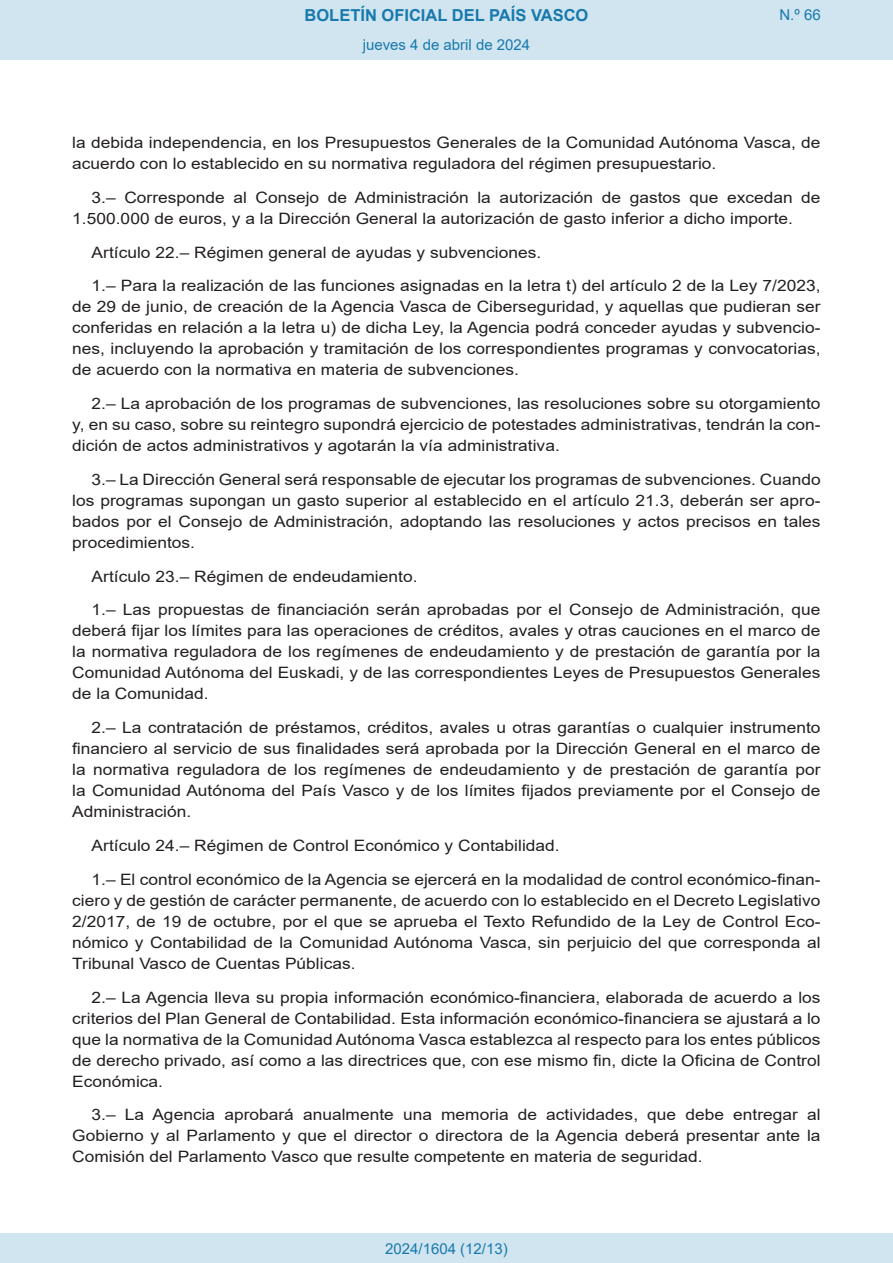
<style>
.page{position:relative;width:893px;height:1263px;background:#fff}
.page>*{position:absolute;margin:0;border:0;box-sizing:border-box;transform-origin:0 0}
.t1{font:700 16.5px "Arial";color:#1879ad}
.BOPVDetalle{font:15.6px/21px "Arial";color:#231f20;text-align:justify;scale:1.11 1}
.Paginacion_Centro{font:15px "Arial";color:#1879ad}
</style>
<div class="page">
<div style="left:0;top:0;width:893px;height:60px;background:#d0e5f0"></div>
<div style="left:0;top:1233px;width:893px;height:30px;background:#d0e5f0"></div>
<p class="t1" style="left:305px;top:3px;width:285px">BOLETÍN OFICIAL DEL PAÍS VASCO</p>
<p class="Paginacion_Centro" style="left:363px;top:35px;width:169px">jueves 4 de abril de 2024</p>
<p class="Paginacion_Centro" style="left:779px;top:5px;width:43px">N.º 66</p>
<p class="BOPVDetalle" style="left:72px;top:132px;width:676px">la debida independencia, en los Presupuestos Generales de la Comunidad Autónoma Vasca, de acuerdo con lo establecido en su normativa reguladora del régimen presupuestario.</p>
<p class="BOPVDetalle" style="left:72px;top:187px;width:676px;text-indent:19px">3.– Corresponde al Consejo de Administración la autorización de gastos que excedan de<br>1.500.000 de euros, y a la Dirección General la autorización de gasto inferior a dicho importe.</p>
<p class="BOPVDetalle" style="left:92px;top:242px;width:407px">Artículo 22.– Régimen general de ayudas y subvenciones.</p>
<p class="BOPVDetalle" style="left:72px;top:275px;width:676px;text-indent:19px">1.– Para la realización de las funciones asignadas en la letra t) del artículo 2 de la Ley 7/2023, de 29 de junio, de creación de la Agencia Vasca de Ciberseguridad, y aquellas que pudieran ser conferidas en relación a la letra u) de dicha Ley, la Agencia podrá conceder ayudas y subvencio&shy;nes, incluyendo la aprobación y tramitación de los correspondientes programas y convocatorias, de acuerdo con la normativa en materia de subvenciones.</p>
<p class="BOPVDetalle" style="left:72px;top:393px;width:676px;text-indent:19px">2.– La aprobación de los programas de subvenciones, las resoluciones sobre su otorgamiento y, en su caso, sobre su reintegro supondrá ejercicio de potestades administrativas, tendrán la con&shy;dición de actos administrativos y agotarán la vía administrativa.</p>
<p class="BOPVDetalle" style="left:72px;top:469px;width:676px;text-indent:19px">3.– La Dirección General será responsable de ejecutar los programas de subvenciones. Cuando los programas supongan un gasto superior al establecido en el artículo 21.3, deberán ser apro&shy;bados por el Consejo de Administración, adoptando las resoluciones y actos precisos en tales procedimientos.</p>
<p class="BOPVDetalle" style="left:92px;top:566px;width:295px">Artículo 23.– Régimen de endeudamiento.</p>
<p class="BOPVDetalle" style="left:72px;top:599px;width:676px;text-indent:19px">1.– Las propuestas de financiación serán aprobadas por el Consejo de Administración, que deberá fijar los límites para las operaciones de créditos, avales y otras cauciones en el marco de la normativa reguladora de los regímenes de endeudamiento y de prestación de garantía por la Comunidad Autónoma del Euskadi, y de las correspondientes Leyes de Presupuestos Generales de la Comunidad.</p>
<p class="BOPVDetalle" style="left:72px;top:717px;width:676px;text-indent:19px">2.– La contratación de préstamos, créditos, avales u otras garantías o cualquier instrumento financiero al servicio de sus finalidades será aprobada por la Dirección General en el marco de la normativa reguladora de los regímenes de endeudamiento y de prestación de garantía por la Comunidad Autónoma del País Vasco y de los límites fijados previamente por el Consejo de Administración.</p>
<p class="BOPVDetalle" style="left:92px;top:835px;width:423px">Artículo 24.– Régimen de Control Económico y Contabilidad.</p>
<p class="BOPVDetalle" style="left:72px;top:869px;width:676px;text-indent:19px">1.– El control económico de la Agencia se ejercerá en la modalidad de control económico-finan&shy;ciero y de gestión de carácter permanente, de acuerdo con lo establecido en el Decreto Legislativo 2/2017, de 19 de octubre, por el que se aprueba el Texto Refundido de la Ley de Control Eco&shy;nómico y Contabilidad de la Comunidad Autónoma Vasca, sin perjuicio del que corresponda al Tribunal Vasco de Cuentas Públicas.</p>
<p class="BOPVDetalle" style="left:72px;top:986px;width:676px;text-indent:19px">2.– La Agencia lleva su propia información económico-financiera, elaborada de acuerdo a los criterios del Plan General de Contabilidad. Esta información económico-financiera se ajustará a lo que la normativa de la Comunidad Autónoma Vasca establezca al respecto para los entes públicos de derecho privado, así como a las directrices que, con ese mismo fin, dicte la Oficina de Control Económica.</p>
<p class="BOPVDetalle" style="left:72px;top:1104px;width:676px;text-indent:19px">3.– La Agencia aprobará anualmente una memoria de actividades, que debe entregar al Gobierno y al Parlamento y que el director o directora de la Agencia deberá presentar ante la Comisión del Parlamento Vasco que resulte competente en materia de seguridad.</p>
<p class="Paginacion_Centro" style="left:385px;top:1238px;width:124px">2024/1604 (12/13)</p>
</div>
